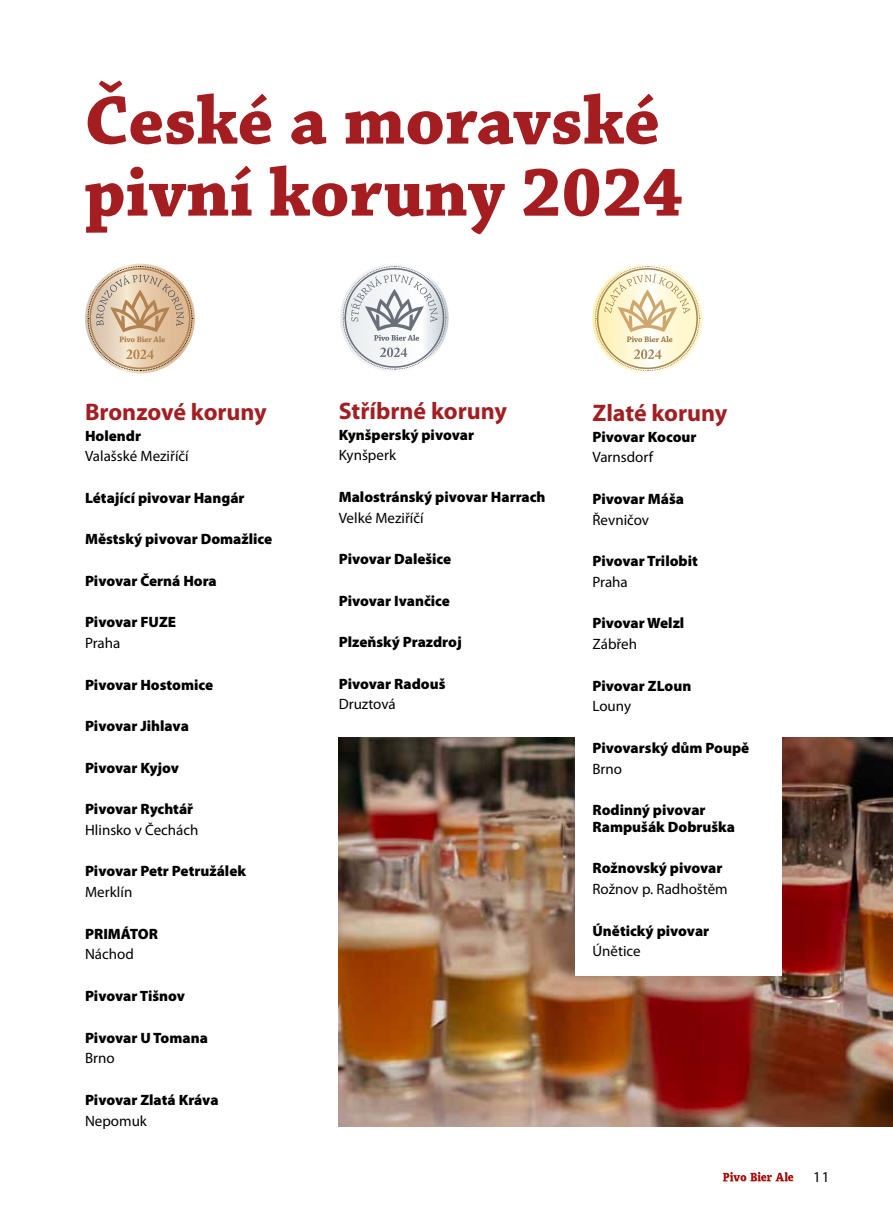
<style>
.page{position:relative;width:893px;height:1212px;background:#fff}
.page>*{position:absolute;margin:0;border:0;box-sizing:border-box;transform-origin:0 0}
.t1{font:700 72px/72px "Chaparral Pro";color:#a31d21}
.t2{font:700 24px "Myriad Pro";color:#a31d21}
.t3{font:900 15px/16.5px "Myriad Pro";color:#000}
.t4{font:15px "Myriad Pro";color:#000}
</style>
<div class="page">
<svg style="left:723px;top:1172px;width:71px;height:10px"></svg>
<svg style="left:87px;top:266px;width:106px;height:105px"></svg>
<svg style="left:342px;top:266px;width:105px;height:104px"></svg>
<svg style="left:595px;top:266px;width:105px;height:105px"></svg>
<img style="left:339px;top:737px;width:554px;height:390px">
<div style="left:575px;top:403px;width:207px;height:572px;background:#fff"></div>
<h1 class="t1" style="left:85px;top:88px;width:600px">České a moravské pivní koruny 2024</h1>
<h2 class="t2" style="left:85px;top:396px;width:183px">Bronzové koruny</h2>
<p class="t3" style="left:85px;top:427px;width:57px">Holendr</p>
<p class="t4" style="left:85px;top:447px;width:105px">Valašské Meziříčí</p>
<p class="t3" style="left:85px;top:490px;width:161px">Létající pivovar Hangár</p>
<p class="t3" style="left:85px;top:531px;width:189px">Městský pivovar Domažlice</p>
<p class="t3" style="left:85px;top:573px;width:133px">Pivovar Černá Hora</p>
<p class="t3" style="left:85px;top:614px;width:91px">Pivovar FUZE</p>
<p class="t4" style="left:85px;top:634px;width:37px">Praha</p>
<p class="t3" style="left:85px;top:676px;width:130px">Pivovar Hostomice</p>
<p class="t3" style="left:85px;top:718px;width:105px">Pivovar Jihlava</p>
<p class="t3" style="left:85px;top:759px;width:96px">Pivovar Kyjov</p>
<p class="t3" style="left:85px;top:801px;width:110px">Pivovar Rychtář</p>
<p class="t4" style="left:85px;top:821px;width:115px">Hlinsko v Čechách</p>
<p class="t3" style="left:85px;top:863px;width:163px">Pivovar Petr Petružálek</p>
<p class="t4" style="left:85px;top:883px;width:49px">Merklín</p>
<p class="t3" style="left:85px;top:925px;width:74px">PRIMÁTOR</p>
<p class="t4" style="left:85px;top:945px;width:50px">Náchod</p>
<p class="t3" style="left:85px;top:988px;width:102px">Pivovar Tišnov</p>
<p class="t3" style="left:85px;top:1029px;width:124px">Pivovar U Tomana</p>
<p class="t4" style="left:85px;top:1049px;width:31px">Brno</p>
<p class="t3" style="left:85px;top:1091px;width:135px">Pivovar Zlatá Kráva</p>
<p class="t4" style="left:85px;top:1111px;width:63px">Nepomuk</p>
<h2 class="t2" style="left:339px;top:395px;width:170px">Stříbrné koruny</h2>
<p class="t3" style="left:339px;top:426px;width:137px">Kynšperský pivovar</p>
<p class="t4" style="left:339px;top:446px;width:59px">Kynšperk</p>
<p class="t3" style="left:339px;top:489px;width:208px">Malostránský pivovar Harrach</p>
<p class="t4" style="left:339px;top:508px;width:86px">Velké Meziříčí</p>
<p class="t3" style="left:339px;top:551px;width:114px">Pivovar Dalešice</p>
<p class="t3" style="left:339px;top:592px;width:113px">Pivovar Ivančice</p>
<p class="t3" style="left:339px;top:634px;width:124px">Plzeňský Prazdroj</p>
<p class="t3" style="left:339px;top:675px;width:108px">Pivovar Radouš</p>
<p class="t4" style="left:339px;top:695px;width:58px">Druztová</p>
<h2 class="t2" style="left:592px;top:397px;width:136px">Zlaté koruny</h2>
<p class="t3" style="left:592px;top:428px;width:106px">Pivovar Kocour</p>
<p class="t4" style="left:592px;top:448px;width:62px">Varnsdorf</p>
<p class="t3" style="left:592px;top:491px;width:93px">Pivovar Máša</p>
<p class="t4" style="left:592px;top:510px;width:58px">Řevničov</p>
<p class="t3" style="left:592px;top:553px;width:107px">Pivovar Trilobit</p>
<p class="t4" style="left:592px;top:573px;width:37px">Praha</p>
<p class="t3" style="left:592px;top:615px;width:93px">Pivovar Welzl</p>
<p class="t4" style="left:592px;top:635px;width:46px">Zábřeh</p>
<p class="t3" style="left:592px;top:677px;width:100px">Pivovar ZLoun</p>
<p class="t4" style="left:592px;top:697px;width:40px">Louny</p>
<p class="t3" style="left:592px;top:740px;width:158px">Pivovarský dům Poupě</p>
<p class="t4" style="left:592px;top:759px;width:31px">Brno</p>
<p class="t3" style="left:592px;top:802px;width:144px">Rodinný pivovar<br>Rampušák Dobruška</p>
<p class="t3" style="left:592px;top:860px;width:132px">Rožnovský pivovar</p>
<p class="t4" style="left:592px;top:880px;width:137px">Rožnov p. Radhoštěm</p>
<p class="t3" style="left:592px;top:922px;width:118px">Únětický pivovar</p>
<p class="t4" style="left:592px;top:942px;width:50px">Únětice</p>
<p class="t4" style="left:813px;top:1167px;width:18px">11</p>
</div>
